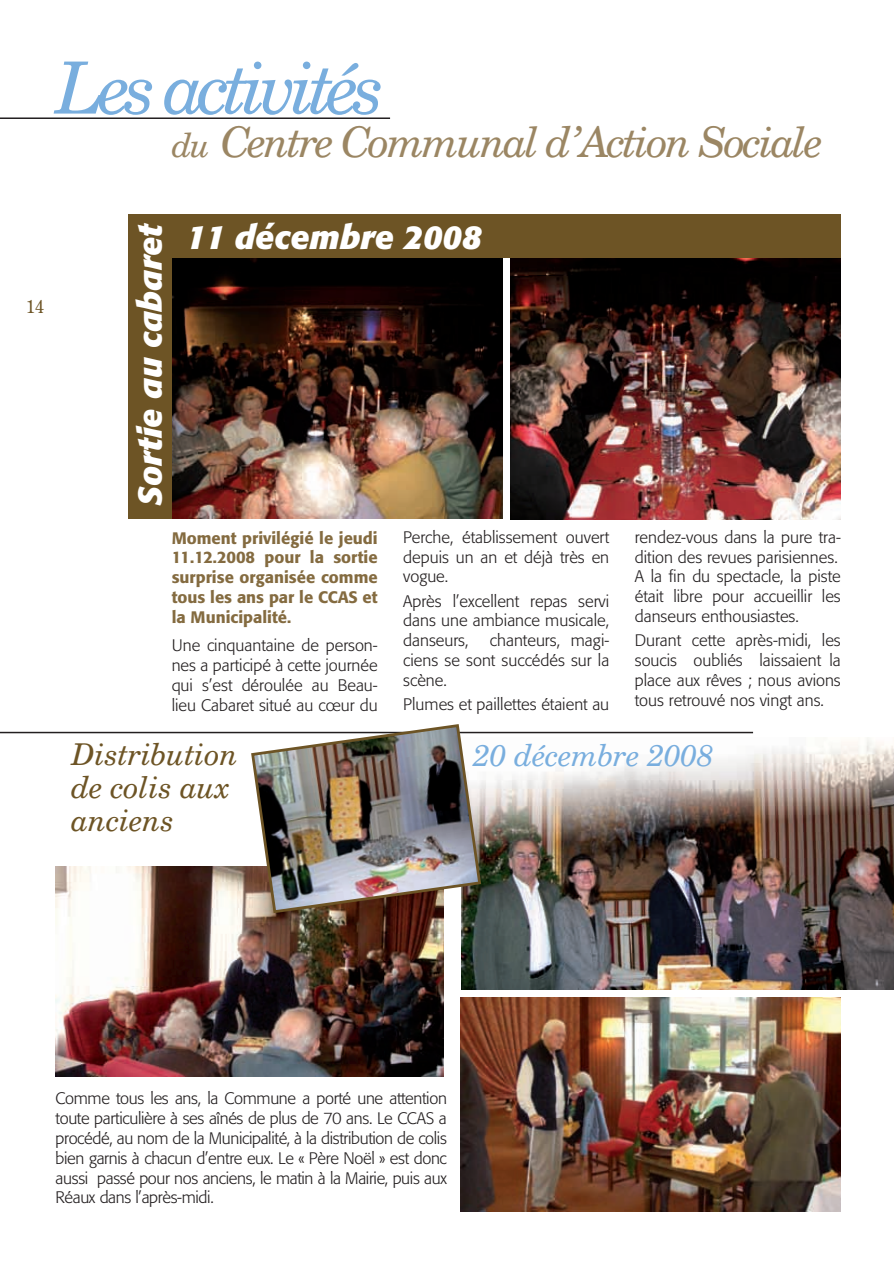
<style>
.page{position:relative;width:894px;height:1265px;background:#fff}
.page>*{position:absolute;margin:0;border:0;box-sizing:border-box;transform-origin:0 0}
.t1{font:italic 72px "Century Schoolbook BT";letter-spacing:-.08em;color:#79aede}
.t2{font:italic 42px "Century Schoolbook BT";letter-spacing:-.05em;color:#9b8663}
.t3{font:italic 700 33px "Formata";color:#fff}
.t4{font:italic 30px/33px "Century Schoolbook BT";color:#6d5425}
.t5{font:italic 30px "Century Schoolbook BT";color:#79aede}
.t6{font:18px "Century Old Style Std";color:#6d5425}
.t7{font:300 16.5px/19.8px "Formata";color:#231f20;text-align:justify}
.t8{font:500 16.5px/19.8px "Formata";color:#846b40;text-align:justify}
.s1{font-size:33px}
</style>
<div class="page">
<img style="left:461px;top:738px;width:433px;height:251px">
<img style="left:510px;top:258px;width:330px;height:261px">
<img style="left:173px;top:258px;width:329px;height:261px">
<hr style="left:0;top:117px;width:390px;height:2px;background:#231f20">
<div style="left:128px;top:214px;width:44px;height:305px;background:#6d5425"></div>
<div style="left:129px;top:214px;width:711px;height:44px;background:#6d5425"></div>
<hr style="left:0;top:731px;width:753px;height:2px;background:#231f20">
<img style="left:56px;top:866px;width:388px;height:210px">
<img style="left:460px;top:997px;width:380px;height:214px">
<img style="left:249px;top:724px;width:233px;height:190px">
<h1 class="t1" style="left:56px;top:43px;width:330px">Les activités</h1>
<h2 class="t2" style="left:172px;top:116px;width:652px"><span class="s1">du</span> Centre Communal d’Action Sociale</h2>
<p class="t6" style="left:26px;top:295px;width:19px">14</p>
<h3 class="t3" style="left:129px;top:505px;width:284px;rotate:-90deg">Sortie au cabaret</h3>
<h3 class="t3" style="left:186px;top:217px;width:296px">11 décembre 2008</h3>
<p class="t8" style="left:172px;top:528px;width:207px">Moment privilégié le jeudi 11.12.2008 pour la sortie surprise organisée comme tous les ans par le CCAS et la Municipalité.</p>
<p class="t7" style="left:172px;top:635px;width:207px">Une cinquantaine de person&shy;nes a participé à cette journée qui s’est déroulée au Beau&shy;lieu Cabaret situé au cœur du</p>
<p class="t7" style="left:403px;top:527px;width:207px">Perche, établissement ouvert depuis un an et déjà très en vogue.</p>
<p class="t7" style="left:403px;top:591px;width:207px">Après l’excellent repas servi dans une ambiance musicale, danseurs,</p>
<p class="t7" style="left:403px;top:630px;width:207px;text-indent:87px">chanteurs, magi&shy;ciens se sont succédés sur la scène.</p>
<p class="t7" style="left:403px;top:694px;width:207px">Plumes et paillettes étaient au</p>
<p class="t7" style="left:635px;top:527px;width:207px;text-align:left">rendez-vous dans la pure tra&shy;dition des revues parisiennes.<br>A la fin du spectacle, la piste était libre pour accueillir les danseurs enthousiastes.</p>
<p class="t7" style="left:635px;top:630px;width:207px">Durant cette après-midi, les soucis oubliés laissaient la place aux rêves ; nous avions tous retrouvé nos vingt ans.</p>
<h3 class="t4" style="left:72px;top:737px;width:168px">Distribution de colis aux anciens</h3>
<h3 class="t5" style="left:473px;top:736px;width:241px">20 décembre 2008</h3>
<p class="t7" style="left:56px;top:1088px;width:393px">Comme tous les ans, la Commune a porté une attention toute particulière à ses aînés de plus de 70 ans. Le CCAS a procédé, au nom de la Municipalité, à la distribution de colis bien garnis à chacun d’entre eux. Le « Père Noël » est donc aussi passé pour nos anciens, le matin à la Mairie, puis aux Réaux dans l’après-midi.</p>
</div>
